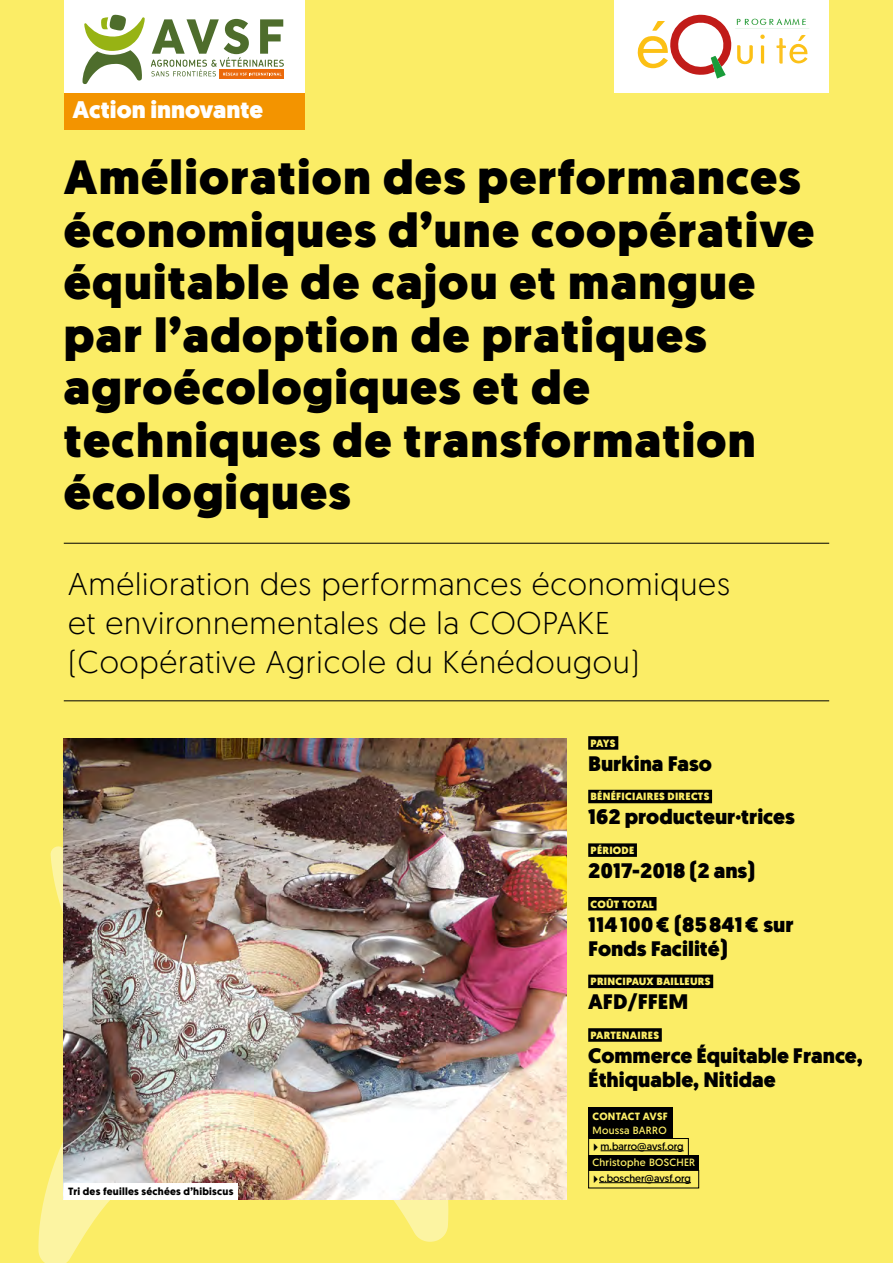
<style>
.page{position:relative;width:893px;height:1263px;background:#fbed66}
.page>*{position:absolute;margin:0;border:0;box-sizing:border-box;transform-origin:0 0}
.t1{font:900 48px/52.5px "Geomanist";letter-spacing:.025em;color:#000}
.t2{font:300 31.5px/39px "Geomanist";letter-spacing:.025em;color:#000}
.Titre_2{font:900 24px "Geomanist";color:#fff}
.t3{font:900 21px/24px "Geomanist";color:#000}
.t4{font:900 10.5px "Geomanist";letter-spacing:.025em;color:#fbed66}
.t5{font:10.5px "Geomanist";color:#000}
.t6{font:700 10.5px "Geomanist";letter-spacing:.025em;color:#000}
.t7{font:10.5px "Geomanist";letter-spacing:.025em;color:#fbed66}
.t8{font:700 10.5px "Geomanist";letter-spacing:.025em;color:#fbed66}
</style>
<div class="page">
<hr style="left:64px;top:543px;width:765px;height:1px;background:#000">
<hr style="left:64px;top:700px;width:765px;height:1px;background:#000">
<div style="left:64px;top:93px;width:241px;height:37px;background:#f39400"></div>
<div style="left:588px;top:736px;width:30px;height:14px;background:#000"></div>
<div style="left:588px;top:790px;width:124px;height:13px;background:#000"></div>
<div style="left:588px;top:843px;width:49px;height:14px;background:#000"></div>
<div style="left:588px;top:897px;width:68px;height:13px;background:#000"></div>
<div style="left:588px;top:974px;width:125px;height:14px;background:#000"></div>
<div style="left:588px;top:1028px;width:74px;height:14px;background:#000"></div>
<hr style="left:601px;top:1150px;width:83px;height:1px;background:#000">
<div style="left:588px;top:1138px;width:101px;height:18px;border:1px solid #000"></div>
<div style="left:588px;top:1108px;width:85px;height:16px;background:#000"></div>
<div style="left:588px;top:1123px;width:85px;height:15px;background:#000"></div>
<hr style="left:599px;top:1182px;width:92px;height:1px;background:#000">
<div style="left:588px;top:1170px;width:111px;height:18px;border:1px solid #000"></div>
<div style="left:588px;top:1155px;width:111px;height:15px;background:#000"></div>
<div style="left:64px;top:0;width:241px;height:93px;background:#fff"></div>
<div style="left:219px;top:69px;width:65px;height:10px;background:#eb690b"></div>
<svg style="left:151px;top:19px;width:133px;height:57px"></svg>
<svg style="left:82px;top:14px;width:63px;height:70px"></svg>
<svg style="left:50px;top:801px;width:14px;height:231px"></svg>
<svg style="left:38px;top:1032px;width:411px;height:231px"></svg>
<div style="left:614px;top:0;width:215px;height:93px;background:#fff"></div>
<svg style="left:637px;top:15px;width:172px;height:64px"></svg>
<img style="left:64px;top:739px;width:503px;height:460px">
<div style="left:64px;top:1183px;width:174px;height:16px;background:#fff"></div>
<p class="Titre_2" style="left:72px;top:94px;width:192px">Action innovante</p>
<p class="t1" style="left:64px;top:151px;width:752px">Amélioration des performances économiques d’une coopérative équitable de cajou et mangue par l’adoption de pratiques agroécologiques et de techniques de transformation écologiques</p>
<p class="t2" style="left:68px;top:563px;width:663px">Amélioration des performances économiques et environnementales de la COOPAKE (Coopérative Agricole du Kénédougou)</p>
<p class="t4" style="left:591px;top:736px;width:27px">PAYS</p>
<p class="t3" style="left:588px;top:751px;width:125px">Burkina Faso</p>
<p class="t4" style="left:591px;top:789px;width:120px">BÉNÉFICIAIRES DIRECTS</p>
<p class="t3" style="left:588px;top:805px;width:208px">162 producteur·trices</p>
<p class="t4" style="left:591px;top:843px;width:45px">PÉRIODE</p>
<p class="t3" style="left:588px;top:859px;width:168px">2017-2018 (2 ans)</p>
<p class="t4" style="left:591px;top:897px;width:65px">COÛT TOTAL</p>
<p class="t3" style="left:588px;top:912px;width:207px">114100€ (85841€ sur<br>Fonds Facilité)</p>
<p class="t4" style="left:591px;top:974px;width:121px">PRINCIPAUX BAILLEURS</p>
<p class="t3" style="left:588px;top:990px;width:102px">AFD/FFEM</p>
<p class="t4" style="left:591px;top:1028px;width:70px">PARTENAIRES</p>
<p class="t3" style="left:588px;top:1043px;width:276px">Commerce Équitable France,<br>Éthiquable, Nitidae</p>
<p class="t6" style="left:68px;top:1185px;width:167px">Tri des feuilles séchées d’hibiscus</p>
<p class="t8" style="left:592px;top:1109px;width:77px">CONTACT AVSF</p>
<p class="t7" style="left:592px;top:1123px;width:76px">Moussa BARRO</p>
<p class="t5" style="left:599px;top:1171px;width:93px">c.boscher@avsf.org</p>
<p class="t5" style="left:601px;top:1139px;width:85px">m.barro@avsf.org</p>
<p class="t7" style="left:592px;top:1156px;width:104px">Christophe BOSCHER</p>
</div>
